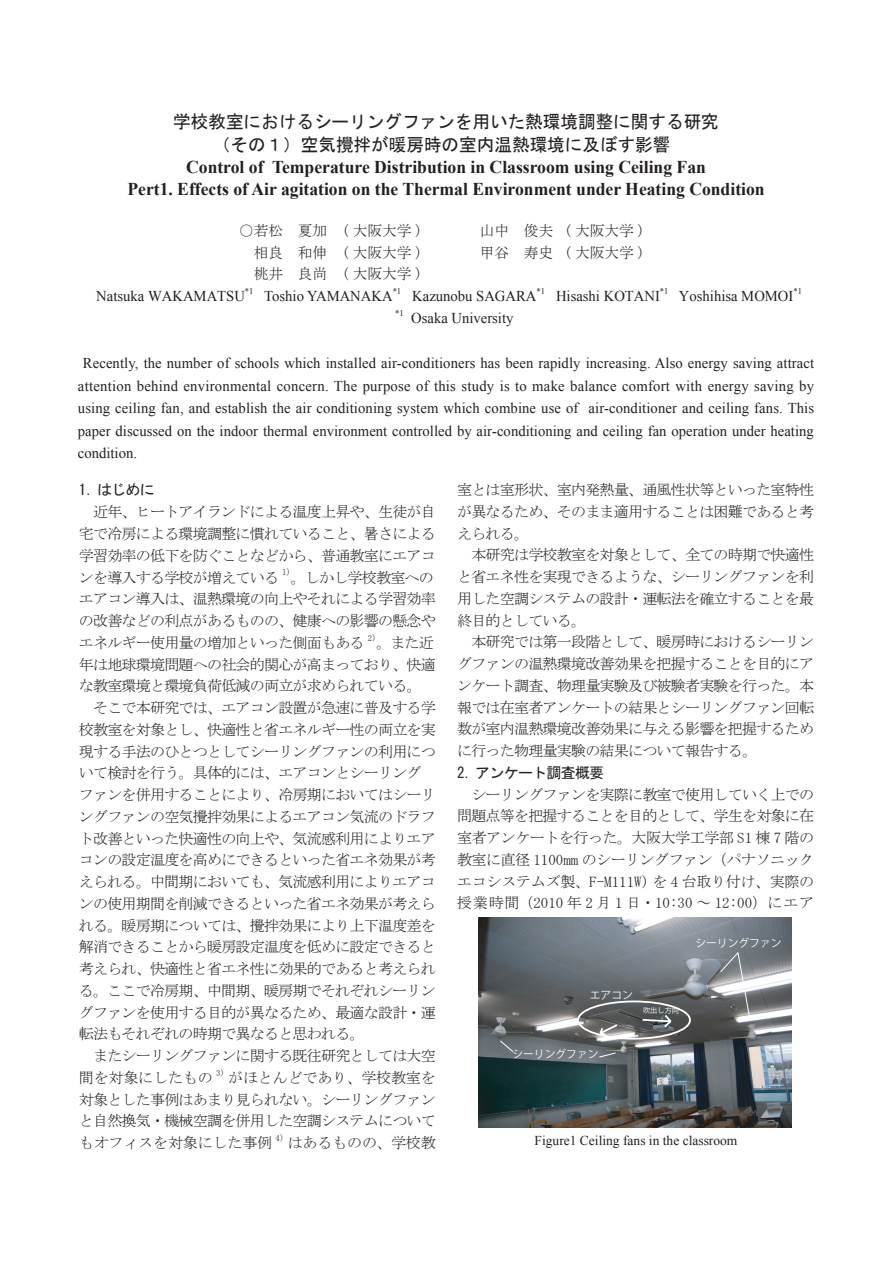
<style>
.page{position:relative;width:893px;height:1263px;background:#fff}
.page>*{position:absolute;margin:0;border:0;box-sizing:border-box;transform-origin:0 0}
.t1{font:700 18px/21.8px "Times New Roman";color:#231f20}
.t2{font:18px/22.5px "MS Gothic";color:#231f20;text-align:center}
.t3{font:15px/21.8px "MS Mincho";letter-spacing:-.05em;color:#231f20;text-align:justify}
.t4{font:15px/22.5px "Times New Roman";letter-spacing:.005em;color:#231f20;text-align:right}
.t5{font:15px "MS Mincho";letter-spacing:-.01em;color:#231f20}
.t6{font:15px "MS Gothic";letter-spacing:-.05em;color:#231f20}
.t7{font:13.5px "Times New Roman";color:#231f20}
.t8{font:10.8px "Koz Go Pro";color:#fff}
.t9{font:8.7px "Times New Roman";color:#231f20}
.t10{font:8.7px "MS Mincho";color:#231f20}
.t11{font:7.2px "Koz Go Pro";color:#fff}
</style>
<div class="page">
<img style="left:478px;top:918px;width:314px;height:210px">
<svg style="left:499px;top:951px;width:252px;height:107px;background:#6e7276"></svg>
<p class="t2" style="left:173px;top:111px;width:547px">学校教室におけるシーリングファンを用いた熱環境調整に関する研究（その１）空気攪拌が暖房時の室内温熱環境に及ぼす影響</p>
<p class="t1" style="left:272px;top:155px;width:435px">Temperature Distribution in Classroom using Ceiling Fan</p>
<p class="t1" style="left:127px;top:155px;width:639px;text-indent:59px">Control of<br>Pert1. Effects of Air agitation on the Thermal Environment under Heating Condition</p>
<p class="t3" style="left:564px;top:220px;width:82px">( 大阪大学 (</p>
<p class="t3" style="left:450px;top:220px;width:104px">　　山中　俊夫</p>
<p class="t3" style="left:254px;top:241px;width:75px">相良　和伸</p>
<p class="t3" style="left:254px;top:263px;width:75px">桃井　良尚</p>
<p class="t3" style="left:342px;top:241px;width:82px">( 大阪大学 )</p>
<p class="t3" style="left:342px;top:263px;width:82px">( 大阪大学 (</p>
<p class="t3" style="left:450px;top:241px;width:104px">　　甲谷　寿史</p>
<p class="t3" style="left:564px;top:241px;width:82px">( 大阪大学 (</p>
<p class="t9" style="left:245px;top:285px;width:10px">1*</p>
<p class="t4" style="left:96px;top:284px;width:150px">Natsuka WAKAMATSU</p>
<p class="t9" style="left:393px;top:285px;width:10px">1*</p>
<p class="t4" style="left:264px;top:284px;width:130px">Toshio YAMANAKA</p>
<p class="t9" style="left:536px;top:285px;width:10px">1*</p>
<p class="t4" style="left:412px;top:284px;width:126px">Kazunobu SAGARA</p>
<p class="t9" style="left:395px;top:307px;width:10px">1*</p>
<p class="t4" style="left:411px;top:307px;width:104px">Osaka University</p>
<p class="t9" style="left:660px;top:285px;width:10px">1*</p>
<p class="t4" style="left:556px;top:284px;width:105px">Hisashi KOTANI</p>
<p class="t9" style="left:793px;top:285px;width:10px">1*</p>
<p class="t4" style="left:679px;top:284px;width:116px">Yoshihisa MOMOI</p>
<p class="t4" style="left:78px;top:352px;width:738px">Recently, the number of schools which installed air-conditioners has been rapidly increasing. Also energy saving attract attention behind environmental concern. The purpose of this study is to make balance comfort with energy saving by air-conditioner and ceiling fans. This</p>
<p class="t4" style="left:78px;top:397px;width:737px;text-align:left">using ceiling fan, and establish the air conditioning system which combine use of<br>paper discussed on the indoor thermal environment controlled by air-conditioning and ceiling fan operation under heating condition.</p>
<p class="t6" style="left:79px;top:483px;width:77px">1. はじめに</p>
<p class="t3" style="left:79px;top:501px;width:358px;text-align:right">　近年、ヒートアイランドによる温度上昇や、生徒が自宅で冷房による環境調整に慣れていること、暑さによる学習効率の低下を防ぐことなどから、普通教室にエアコ。しかし学校教室への</p>
<p class="t3" style="left:457px;top:479px;width:359px;text-align:left">室とは室形状、室内発熱量、通風性状等といった室特性が異なるため、そのまま適用することは困難であると考えられる。<br>　本研究は学校教室を対象として、全ての時期で快適性と省エネ性を実現できるような、シーリングファンを利用した空調システムの設計・運転法を確立することを最終目的としている。</p>
<p class="t3" style="left:457px;top:631px;width:359px;text-indent:14px">本研究では第一段階として、暖房時におけるシーリングファンの温熱環境改善効果を把握することを目的にアンケート調査、物理量実験及び被験者実験を行った。本報では在室者アンケートの結果とシーリングファン回転数が室内温熱環境改善効果に与える影響を把握するために行った物理量実験の結果について報告する。</p>
<p class="t6" style="left:457px;top:765px;width:149px">2. アンケート調査概要</p>
<p class="t3" style="left:457px;top:783px;width:359px">　シーリングファンを実際に教室で使用していく上での問題点等を把握することを目的として、学生を対象に在室者アンケートを行った。大阪大学工学部 1S 棟 7 階の教室に直径 1100mm のシーリングファン（パナソニックエコシステムズ製、 M-F 111 )W を 4 台取り付け、実際の授業時間（2010 年 2 月 1 日・10:30 ～ 12:00）にエア</p>
<p class="t10" style="left:282px;top:568px;width:10px">1)</p>
<p class="t3" style="left:79px;top:566px;width:202px">ンを導入する学校が増えている</p>
<p class="t3" style="left:79px;top:588px;width:358px">エアコン導入は、温熱環境の向上やそれによる学習効率</p>
<p class="t3" style="left:79px;top:610px;width:358px">の改善などの利点があるものの、健康への影響の懸念や</p>
<p class="t3" style="left:376px;top:631px;width:59px">。また近</p>
<p class="t10" style="left:368px;top:633px;width:10px">2)</p>
<p class="t3" style="left:79px;top:631px;width:287px">エネルギー使用量の増加といった側面もある</p>
<p class="t3" style="left:79px;top:653px;width:358px">年は地球環境問題への社会的関心が高まっており、快適</p>
<p class="t3" style="left:79px;top:675px;width:344px">な教室環境と環境負荷低減の両立が求められている。</p>
<p class="t3" style="left:79px;top:697px;width:358px">　そこで本研究では、エアコン設置が急速に普及する学</p>
<p class="t3" style="left:79px;top:718px;width:358px">校教室を対象とし、快適性と省エネルギー性の両立を実</p>
<p class="t3" style="left:79px;top:740px;width:359px">現する手法のひとつとしてシーリングファンの利用につ</p>
<p class="t3" style="left:79px;top:762px;width:344px">いて検討を行う。具体的には、エアコンとシーリング</p>
<p class="t3" style="left:79px;top:784px;width:358px">ファンを併用することにより、冷房期においてはシーリ</p>
<p class="t3" style="left:79px;top:805px;width:359px">ングファンの空気攪拌効果によるエアコン気流のドラフ</p>
<p class="t3" style="left:79px;top:827px;width:358px">ト改善といった快適性の向上や、気流感利用によりエア</p>
<p class="t3" style="left:79px;top:849px;width:359px">コンの設定温度を高めにできるといった省エネ効果が考</p>
<p class="t3" style="left:79px;top:871px;width:358px">えられる。中間期においても、気流感利用によりエアコ</p>
<p class="t3" style="left:79px;top:892px;width:359px">ンの使用期間を削減できるといった省エネ効果が考えら</p>
<p class="t3" style="left:79px;top:914px;width:358px">れる。暖房期については、攪拌効果により上下温度差を</p>
<p class="t3" style="left:79px;top:936px;width:359px">解消できることから暖房設定温度を低めに設定できると</p>
<p class="t3" style="left:79px;top:958px;width:358px">考えられ、快適性と省エネ性に効果的であると考えられ</p>
<p class="t3" style="left:79px;top:979px;width:358px">る。ここで冷房期、中間期、暖房期でそれぞれシーリン</p>
<p class="t3" style="left:79px;top:1001px;width:358px">グファンを使用する目的が異なるため、最適な設計・運</p>
<p class="t3" style="left:79px;top:1023px;width:287px">転法もそれぞれの時期で異なると思われる。</p>
<p class="t3" style="left:79px;top:1045px;width:359px">　またシーリングファンに関する既往研究としては大空</p>
<p class="t5" style="left:228px;top:1070px;width:209px">がほとんどであり、学校教室を</p>
<p class="t8" style="left:695px;top:936px;width:88px">シーリングファン</p>
<p class="t8" style="left:590px;top:988px;width:45px">エアコン</p>
<p class="t11" style="left:643px;top:1006px;width:38px">吹出し方向</p>
<p class="t8" style="left:512px;top:1047px;width:88px">シーリングファン</p>
<p class="t10" style="left:216px;top:1068px;width:10px">)3</p>
<p class="t5" style="left:79px;top:1070px;width:135px">間を対象にしたもの</p>
<p class="t3" style="left:79px;top:1088px;width:358px">対象とした事例はあまり見られない。シーリングファン</p>
<p class="t3" style="left:79px;top:1110px;width:359px">と自然換気・機械空調を併用した空調システムについて</p>
<p class="t5" style="left:288px;top:1135px;width:150px">はあるものの、学校教</p>
<p class="t10" style="left:276px;top:1133px;width:10px">)4</p>
<p class="t7" style="left:535px;top:1131px;width:204px">Figure1 Ceiling fans in the classroom</p>
<p class="t5" style="left:79px;top:1135px;width:195px">もオフィスを対象にした事例</p>
</div>
